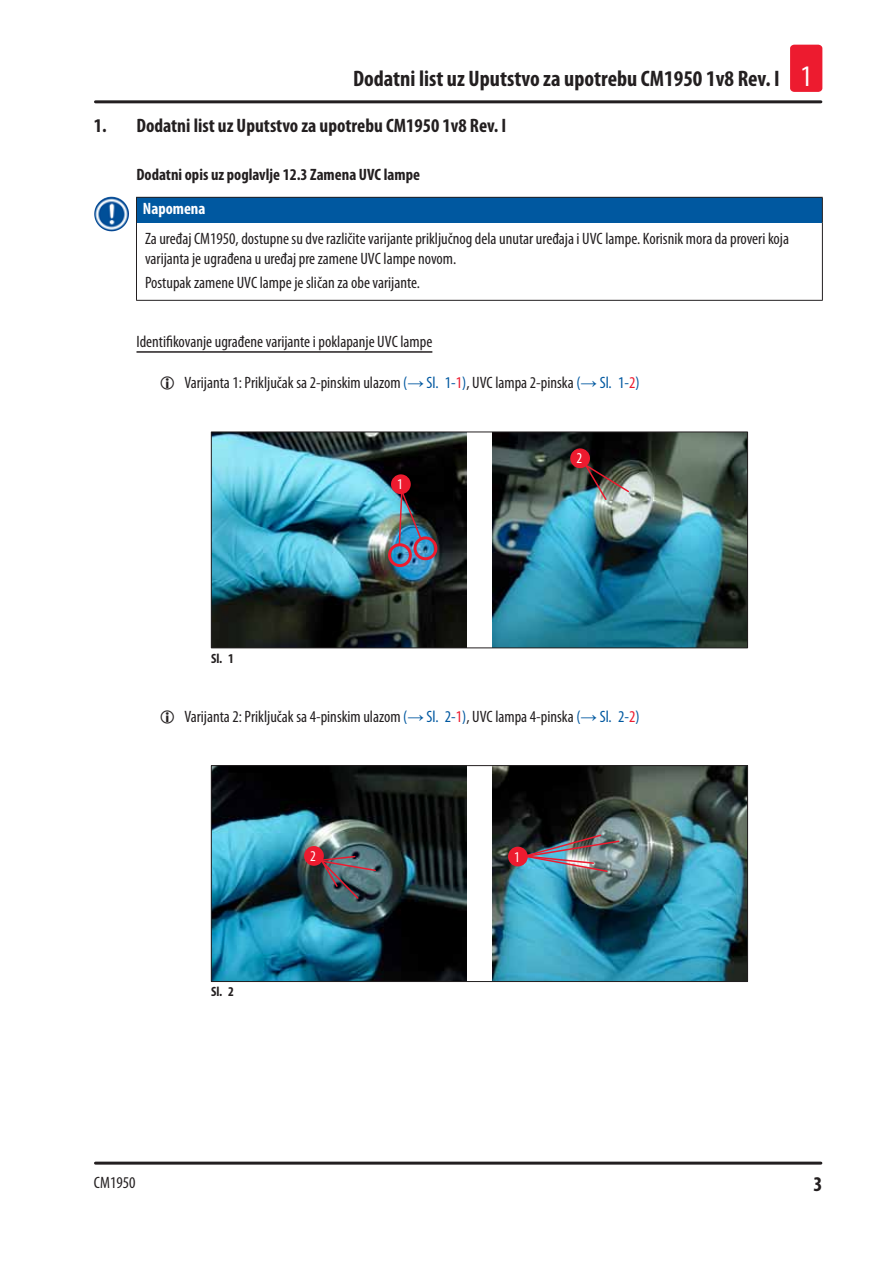
<style>
.page{position:relative;width:893px;height:1263px;background:#fff}
.page>*{position:absolute;margin:0;border:0;box-sizing:border-box;transform-origin:0 0}
.Header_right-aligned{font:700 condensed 22.5px "Myriad Pro";color:#231f20}
.Page_number_right_pa{font:700 condensed 21px "Myriad Pro";color:#231f20}
.t1{font:700 condensed 19.5px "Myriad Pro";color:#231f20}
.Source_of_danger{font:condensed 16.5px/19.8px "Myriad Pro";color:#231f20}
.I_Topic{font:condensed 16.5px "Myriad Pro";color:#231f20}
.Subheading{font:700 condensed 16.5px "Myriad Pro";color:#231f20}
.Signalword__no_use_a{font:700 condensed 16.5px "Myriad Pro";color:#fff}
.Footer_left-aligned{font:condensed 16.5px "Myriad Pro";color:#231f20}
.t2{font:condensed 15px "Myriad Pro";color:#fff}
.t3{font:700 condensed 13.5px "Myriad Pro";color:#231f20}
.s1{font-weight:400;font-size:30px;color:#fff}
.s2{color:#0058a0}
.s3{font-family:"Arial";font-stretch:normal;color:#0058a0}
.s4{color:#ed1b2f}
</style>
<div class="page">
<hr style="left:95px;top:100px;width:726px;height:3px;background:#231f20">
<hr style="left:95px;top:1161px;width:726px;height:3px;background:#231f20">
<div style="left:790px;top:45px;width:32px;height:47px;background:#ed1b2f;border-radius:4px"></div>
<hr style="left:136px;top:351px;width:296px;height:2px;background:#231f20">
<div style="left:136px;top:197px;width:686px;height:26px;background:#0058a0"></div>
<hr style="left:136px;top:223px;width:1px;height:77px;background:#231f20">
<hr style="left:822px;top:223px;width:1px;height:77px;background:#231f20">
<hr style="left:136px;top:300px;width:687px;height:1px;background:#231f20">
<hr style="left:136px;top:197px;width:687px;height:1px;background:#231f20">
<svg style="left:136px;top:198px;width:1px;height:25px"></svg>
<svg style="left:822px;top:198px;width:1px;height:25px"></svg>
<img style="left:94px;top:197px;width:26px;height:34px">
<img style="left:492px;top:434px;width:254px;height:212px">
<img style="left:213px;top:434px;width:254px;height:212px">
<div style="left:388px;top:543px;width:24px;height:24px;border:3px solid #ed1b2f;border-radius:50%"></div>
<div style="left:414px;top:536px;width:23px;height:24px;border:3px solid #ed1b2f;border-radius:50%"></div>
<div style="left:391px;top:474px;width:20px;height:20px;background:#ed1b2f;border-radius:50%"></div>
<svg style="left:398px;top:491px;width:25px;height:55px"></svg>
<img style="left:583px;top:463px;width:47px;height:38px">
<div style="left:570px;top:448px;width:20px;height:20px;background:#ed1b2f;border-radius:50%"></div>
<div style="left:211px;top:432px;width:537px;height:216px;border:1px solid #231f20"></div>
<img style="left:213px;top:767px;width:254px;height:213px">
<img style="left:492px;top:767px;width:254px;height:213px">
<div style="left:508px;top:847px;width:20px;height:19px;background:#ed1b2f;border-radius:50%"></div>
<img style="left:523px;top:833px;width:98px;height:40px">
<svg style="left:319px;top:855px;width:58px;height:45px;background:#575f67"></svg>
<div style="left:304px;top:846px;width:20px;height:20px;background:#ed1b2f;border-radius:50%"></div>
<div style="left:211px;top:765px;width:537px;height:217px;border:1px solid #231f20"></div>
<p class="Header_right-aligned" style="left:353px;top:65px;width:460px">Dodatni list uz Uputstvo za upotrebu CM1950 1v8 Rev. I <span class="s1">1</span></p>
<p class="t1" style="left:94px;top:113px;width:414px">1. Dodatni list uz Uputstvo za upotrebu CM1950 1v8 Rev. I</p>
<p class="Subheading" style="left:136px;top:164px;width:285px">Dodatni opis uz poglavlje 12.3 Zamena UVC lampe</p>
<p class="Signalword__no_use_a" style="left:143px;top:198px;width:64px">Napomena</p>
<p class="Source_of_danger" style="left:145px;top:228px;width:645px">Za uređaj CM1950, dostupne su dve različite varijante priključnog dela unutar uređaja i UVC lampe. Korisnik mora da proveri koja varijanta je ugrađena u uređaj pre zamene UVC lampe novom.</p>
<p class="Source_of_danger" style="left:145px;top:272px;width:277px">Postupak zamene UVC lampe je sličan za obe varijante.</p>
<p class="I_Topic" style="left:136px;top:331px;width:297px">Identifikovanje ugrađene varijante i poklapanje UVC lampe</p>
<p class="Source_of_danger" style="left:185px;top:373px;width:457px">Varijanta 1: Priključak sa 2-pinskim ulazom <span class="s2">(</span><span class="s3">→</span> <span class="s2">Sl. 1‑</span><span class="s4">1</span><span class="s2">)</span>, UVC lampa 2-pinska <span class="s2">(</span><span class="s3">→</span> <span class="s2">Sl. 1‑</span><span class="s4">2</span><span class="s2">)</span></p>
<p class="t3" style="left:211px;top:650px;width:24px">Sl. 1</p>
<p class="t2" style="left:397px;top:475px;width:7px">1</p>
<p class="t2" style="left:576px;top:449px;width:7px">2</p>
<p class="Source_of_danger" style="left:185px;top:706px;width:457px">Varijanta 2: Priključak sa 4-pinskim ulazom <span class="s2">(</span><span class="s3">→</span> <span class="s2">Sl. 2‑</span><span class="s4">1</span><span class="s2">)</span>, UVC lampa 4-pinska <span class="s2">(</span><span class="s3">→</span> <span class="s2">Sl. 2‑</span><span class="s4">2</span><span class="s2">)</span></p>
<p class="t3" style="left:211px;top:983px;width:24px">Sl. 2</p>
<p class="t2" style="left:310px;top:847px;width:7px">2</p>
<p class="t2" style="left:514px;top:847px;width:7px">1</p>
<p class="Footer_left-aligned" style="left:94px;top:1172px;width:43px">CM1950</p>
<p class="Page_number_right_pa" style="left:813px;top:1171px;width:10px">3</p>
</div>
